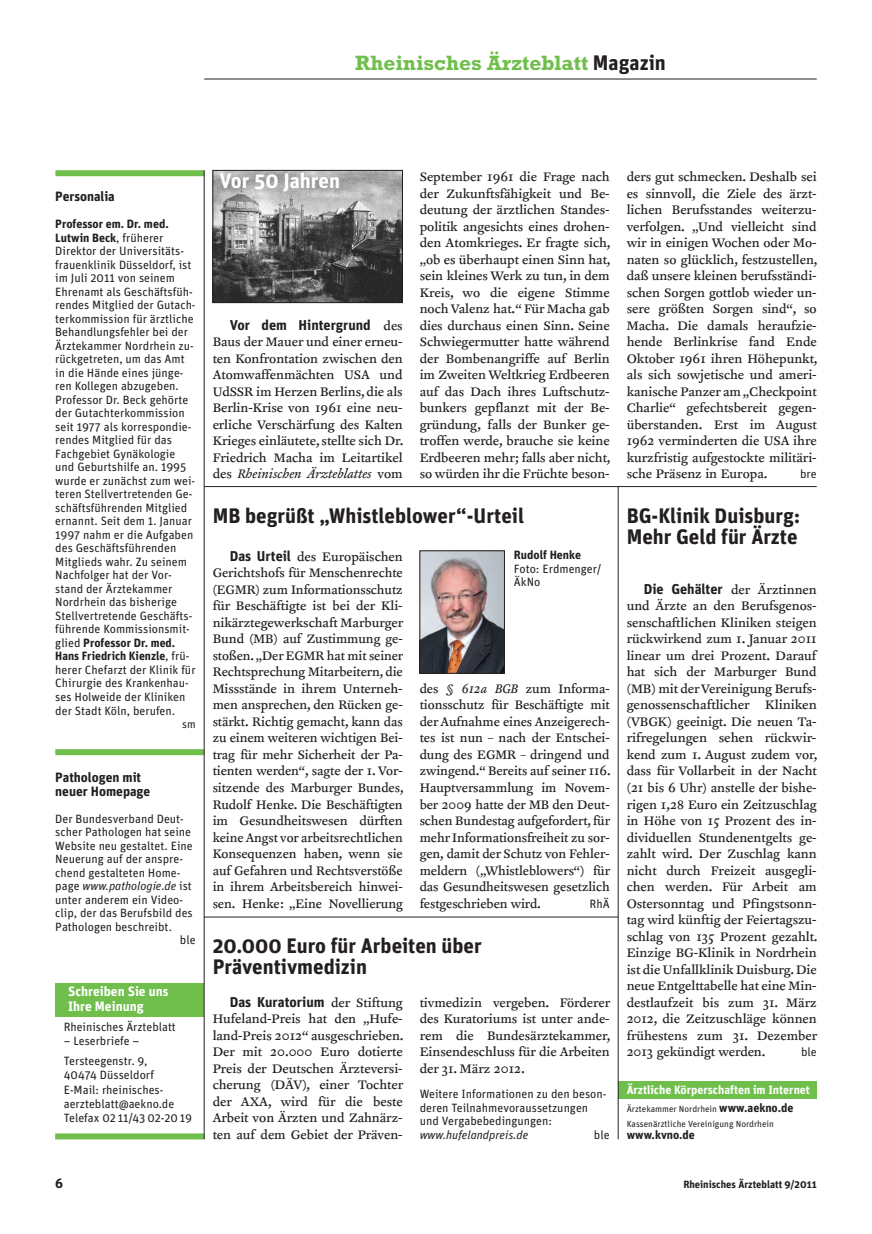
<style>
.page{position:relative;width:872px;height:1234px;background:#fff}
.page>*{position:absolute;margin:0;border:0;box-sizing:border-box;transform-origin:0 0}
.t1{font:700 21px/21px "Unit";color:#231f20}
.t2{font:700 21px "Rockwell";color:#70bf4c}
.t3{font:700 21px "Unit";color:#fff}
.t4{font:14.25px/16.5px "Clifford Nine Roman";color:#231f20;text-align:justify}
.t5{font:700 14.25px "Unit";color:#231f20}
.t6{font:italic 14.25px "Clifford Nine";color:#231f20}
.t7{font:700 13.5px/13.5px "Unit";color:#231f20}
.t8{font:700 13.5px/15px "Unit";color:#fff}
.t9{font:12px/13.5px "Unit";color:#231f20}
.t10{font:italic 12px "Unit";color:#231f20}
.t11{font:700 12px "Unit";color:#fff}
.t12{font:700 12px "Unit";color:#231f20}
.t13{font:11.25px "Unit";color:#231f20}
.t14{font:700 10.5px "Unit";color:#231f20}
.t15{font:9px/15px "Unit";color:#231f20}
.s1{font-family:"Unit";color:#231f20}
.s2{font-weight:700}
.s3{font-style:normal}
.s4{font-family:"Clifford Nine Roman";font-weight:400}
.s5{font-family:"Clifford Nine Roman";font-style:normal}
.s6{font-family:"Unit";font-weight:700}
.s7{font-family:"Clifford Nine";font-style:italic}
.s8{font-weight:700;font-size:12px}
</style>
<div class="page">
<div style="left:56px;top:983px;width:148px;height:33px;background:#70bf4c"></div>
<div style="left:55px;top:1133px;width:149px;height:6px;background:#70bf4c"></div>
<hr style="left:204px;top:79px;width:612px;height:1px;background:#231f20">
<div style="left:55px;top:170px;width:149px;height:6px;background:#70bf4c"></div>
<div style="left:55px;top:749px;width:149px;height:6px;background:#70bf4c"></div>
<img style="left:215px;top:172px;width:186px;height:129px">
<div style="left:213px;top:170px;width:190px;height:133px;border:1px solid #231f20"></div>
<hr style="left:204px;top:486px;width:612px;height:1px;background:#231f20">
<hr style="left:204px;top:170px;width:1px;height:968px;background:#231f20">
<img style="left:422px;top:552px;width:80px;height:119px">
<div style="left:420px;top:550px;width:84px;height:123px;border:1px solid #231f20"></div>
<hr style="left:204px;top:916px;width:414px;height:1px;background:#231f20">
<div style="left:618px;top:1081px;width:198px;height:17px;background:#70bf4c"></div>
<hr style="left:618px;top:486px;width:1px;height:652px;background:#231f20">
<h1 class="t2" style="left:355px;top:56px;width:312px">Rheinisches Ärzteblatt <span class="s1">Magazin</span></h1>
<p class="t7" style="left:55px;top:191px;width:61px">Personalia</p>
<p class="t9" style="left:55px;top:218px;width:142px"><span class="s2">Professor em. Dr. med.<br>Lutwin Beck</span>, früherer<br>Direktor der Universitäts&shy;frauenklinik Düsseldorf, ist im Juli 2011 von seinem<br>Ehrenamt als Geschäftsfüh&shy;rendes Mitglied der Gutach&shy;terkommission für ärztliche<br>Behandlungsfehler bei der<br>Ärztekammer Nordrhein zu&shy;rückgetreten, um das Amt in die Hände eines jünge&shy;ren Kollegen abzugeben.<br>Professor Dr. Beck gehörte der Gutachterkommission seit 1977 als korrespondie&shy;rendes Mitglied für das<br>Fachgebiet Gynäkologie und Geburtshilfe an. 1995 wurde er zunächst zum wei&shy;teren Stellvertretenden Ge&shy;schäftsführenden Mitglied ernannt. Seit dem 1. Januar<br>1997 nahm er die Aufgaben des Geschäftsführenden<br>Mitglieds wahr. Zu seinem<br>Nachfolger hat der Vor&shy;stand der Ärztekammer<br>Nordrhein das bisherige<br>Stellvertretende Geschäfts&shy;führende Kommissionsmit&shy;glied <span class="s2">Professor Dr. med.<br>Hans Friedrich Kienzle</span>, frü&shy;herer Chefarzt der Klinik für<br>Chirurgie des Krankenhau&shy;ses Holweide der Kliniken der Stadt Köln, berufen.</p>
<p class="t13" style="left:182px;top:720px;width:15px">sm</p>
<p class="t7" style="left:55px;top:771px;width:96px">Pathologen mit neuer Homepage</p>
<p class="t9" style="left:55px;top:812px;width:130px">Der Bundesverband Deut-</p>
<p class="t9" style="left:55px;top:826px;width:137px">scher Pathologen hat seine</p>
<p class="t9" style="left:55px;top:839px;width:139px">Website neu gestaltet. Eine</p>
<p class="t9" style="left:55px;top:853px;width:129px">Neuerung auf der anspre-</p>
<p class="t9" style="left:55px;top:866px;width:127px">chend gestalteten Home-</p>
<p class="t10" style="left:55px;top:878px;width:138px"><span class="s3">page</span> www.pathologie.de <span class="s3">ist</span></p>
<p class="t9" style="left:55px;top:893px;width:129px">unter anderem ein Video-</p>
<p class="t9" style="left:55px;top:907px;width:139px">clip, der das Berufsbild des</p>
<p class="t9" style="left:55px;top:920px;width:118px">Pathologen beschreibt.</p>
<p class="t9" style="left:180px;top:934px;width:17px">ble</p>
<p class="t8" style="left:68px;top:984px;width:102px">Schreiben Sie uns<br>Ihre Meinung</p>
<p class="t9" style="left:64px;top:1020px;width:114px">Rheinisches Ärzteblatt</p>
<p class="t9" style="left:64px;top:1031px;width:85px;line-height:20.2px">– Leserbriefe –<br>Tersteegenstr. 9,</p>
<p class="t9" style="left:64px;top:1069px;width:130px;line-height:14.2px">40474 Düsseldorf<br>E-Mail: rheinisches&shy;aerzteblatt@aekno.de<br>Telefax 02 11/43 02-2019</p>
<h1 class="t3" style="left:220px;top:173px;width:122px">Vor 50 Jahren</h1>
<p class="t4" style="left:626px;top:169px;width:192px">ders gut schmecken. Deshalb sei es sinnvoll, die Ziele des ärzt&shy;lichen Berufsstandes weiterzu&shy;verfolgen. „Und vielleicht sind wir in einigen Wochen oder Mo&shy;naten so glücklich, festzustellen, daß unsere kleinen berufsständi&shy;schen Sorgen gottlob wieder un&shy;sere größten Sorgen sind“, so Macha. Die damals heraufzie&shy;hende Berlinkrise fand Ende Oktober 1961 ihren Höhepunkt, als sich sowjetische und ameri&shy;kanische Panzer am„Checkpoint Charlie“ gefechtsbereit gegen&shy;überstanden. Erst im August 1962 verminderten die USA ihre kurzfristig aufgestockte militäri&shy;sche Präsenz in Europa.</p>
<p class="t4" style="left:420px;top:169px;width:192px">September 1961 die Frage nach der Zukunftsfähigkeit und Be&shy;deutung der ärztlichen Standes&shy;politik angesichts eines drohen&shy;den Atomkrieges. Er fragte sich, „ob es überhaupt einen Sinn hat, sein kleines Werk zu tun, in dem Kreis, wo die eigene Stimme noch Valenz hat.“ Für Macha gab dies durchaus einen Sinn. Seine Schwiegermutter hatte während der Bombenangriffe auf Berlin im Zweiten Weltkrieg Erdbeeren auf das Dach ihres Luftschutz&shy;bunkers gepflanzt mit der Be&shy;gründung, falls der Bunker ge&shy;troffen werde, brauche sie keine Erdbeeren mehr; falls aber nicht, so würden ihr die Früchte beson-</p>
<p class="t5" style="left:230px;top:319px;width:174px">Vor dem Hintergrund <span class="s4">des</span></p>
<p class="t4" style="left:213px;top:334px;width:192px">Baus der Mauer und einer erneu&shy;ten Konfrontation zwischen den Atomwaffenmächten USA und UdSSR im Herzen Berlins,die als Berlin-Krise von 1961 eine neu&shy;erliche Verschärfung des Kalten Krieges einläutete,stellte sich Dr.<br>Friedrich Macha im Leitartikel</p>
<p class="t6" style="left:213px;top:466px;width:191px"><span class="s5">des</span> Rheinischen Ärzteblattes <span class="s5">vom</span></p>
<p class="t9" style="left:800px;top:468px;width:18px">bre</p>
<h1 class="t1" style="left:213px;top:507px;width:313px">MB begrüßt „Whistleblower“-Urteil</h1>
<p class="t4" style="left:213px;top:548px;width:192px;text-indent:17px"><span class="s6">Das Urteil</span> des Europäischen Gerichtshofs für Menschenrechte (EGMR) zum Informationsschutz für Beschäftigte ist bei der Kli&shy;nikärztegewerkschaft Marburger Bund (MB) auf Zustimmung ge&shy;stoßen. „DerEGMR hat mit seiner Rechtsprechung Mitarbeitern, die Missstände in ihrem Unterneh&shy;men ansprechen, den Rücken ge&shy;stärkt. Richtig gemacht, kann das zu einem weiteren wichtigen Bei&shy;trag für mehr Sicherheit der Pa&shy;tienten werden“, sagte der 1. Vor&shy;sitzende des Marburger Bundes, Rudolf Henke. Die Beschäftigten im Gesundheitswesen dürften keine Angst vor arbeitsrechtlichen Konsequenzen haben, wenn sie auf Gefahren und Rechtsverstöße in ihrem Arbeitsbereich hinwei&shy;sen. Henke: „Eine Novellierung</p>
<p class="t12" style="left:514px;top:550px;width:69px">Rudolf Henke</p>
<p class="t9" style="left:514px;top:563px;width:89px">Foto: Erdmenger/<br>ÄkNo</p>
<p class="t4" style="left:420px;top:680px;width:192px">des <span class="s7">§ 612a BGB</span> zum Informa&shy;tionsschutz für Beschäftigte mit derAufnahme eines Anzeigerech&shy;tes ist nun – nach der Entschei&shy;dung des EGMR – dringend und zwingend.“ Bereits auf seiner 116.<br>Hauptversammlung im Novem&shy;ber 2009 hatte der MB den Deut&shy;schen Bundestag aufgefordert,für mehr Informationsfreiheit zu sor&shy;gen, damit der Schutz von Fehler&shy;meldern („Whistleblowers“) für das Gesundheitswesen gesetzlich festgeschrieben wird.</p>
<p class="t9" style="left:589px;top:897px;width:22px">RhÄ</p>
<h1 class="t1" style="left:213px;top:937px;width:271px">20.000 Euro für Arbeiten über<br>Präventivmedizin</h1>
<p class="t5" style="left:230px;top:996px;width:174px">Das Kuratorium <span class="s4">der Stiftung</span></p>
<p class="t4" style="left:213px;top:1010px;width:192px">Hufeland-Preis hat den „Hufe&shy;land-Preis 2012“ ausgeschrieben.<br>Der mit 20.000 Euro dotierte Preis der Deutschen Ärzteversi&shy;cherung (DÄV), einer Tochter der AXA, wird für die beste Arbeit von Ärzten und Zahnärz&shy;ten auf dem Gebiet der Präven-</p>
<p class="t4" style="left:420px;top:994px;width:192px">tivmedizin vergeben. Förderer des Kuratoriums ist unter ande&shy;rem die Bundesärztekammer, Einsendeschluss für die Arbeiten der 31. März 2012.</p>
<p class="t9" style="left:420px;top:1088px;width:188px">Weitere Informationen zu den beson&shy;deren Teilnahmevoraussetzungen und Vergabebedingungen:</p>
<p class="t10" style="left:420px;top:1127px;width:110px">www.hufelandpreis.de</p>
<p class="t9" style="left:594px;top:1128px;width:17px">ble</p>
<h1 class="t1" style="left:626px;top:507px;width:175px">BG-Klinik Duisburg:<br>Mehr Geld für Ärzte</h1>
<p class="t4" style="left:626px;top:581px;width:192px;text-indent:17px"><span class="s6">Die Gehälter</span> der Ärztinnen und Ärzte an den Berufsgenos&shy;senschaftlichen Kliniken steigen rückwirkend zum 1. Januar 2011 linear um drei Prozent. Darauf hat sich der Marburger Bund (MB) mit derVereinigung Berufs&shy;genossenschaftlicher Kliniken (VBGK) geeinigt. Die neuen Ta&shy;rifregelungen sehen rückwir&shy;kend zum 1. August zudem vor, dass für Vollarbeit in der Nacht (21 bis 6 Uhr) anstelle der bishe&shy;rigen 1,28 Euro ein Zeitzuschlag in Höhe von 15 Prozent des in&shy;dividuellen Stundenentgelts ge&shy;zahlt wird. Der Zuschlag kann nicht durch Freizeit ausgegli&shy;chen werden. Für Arbeit am Ostersonntag und Pfingstsonn&shy;tag wird künftig der Feiertagszu&shy;schlag von 135 Prozent gezahlt.<br>Einzige BG-Klinik in Nordrhein ist die Unfallklinik Duisburg.Die neue Entgelttabelle hat eine Min&shy;destlaufzeit bis zum 31. März 2012, die Zeitzuschläge können frühestens zum 31. Dezember 2013 gekündigt werden.</p>
<p class="t9" style="left:801px;top:1046px;width:17px">ble</p>
<p class="t11" style="left:626px;top:1085px;width:185px">Ärztliche Körperschaften im Internet</p>
<p class="t15" style="left:626px;top:1102px;width:168px">Ärztekammer Nordrhein <span class="s8">www.aekno.de<br></span>Kassenärztliche Vereinigung Nordrhein</p>
<p class="t12" style="left:626px;top:1130px;width:70px">www.kvno.de</p>
<p class="t7" style="left:55px;top:1177px;width:9px">6</p>
<p class="t14" style="left:683px;top:1180px;width:135px">Rheinisches Ärzteblatt 9/2011</p>
</div>
